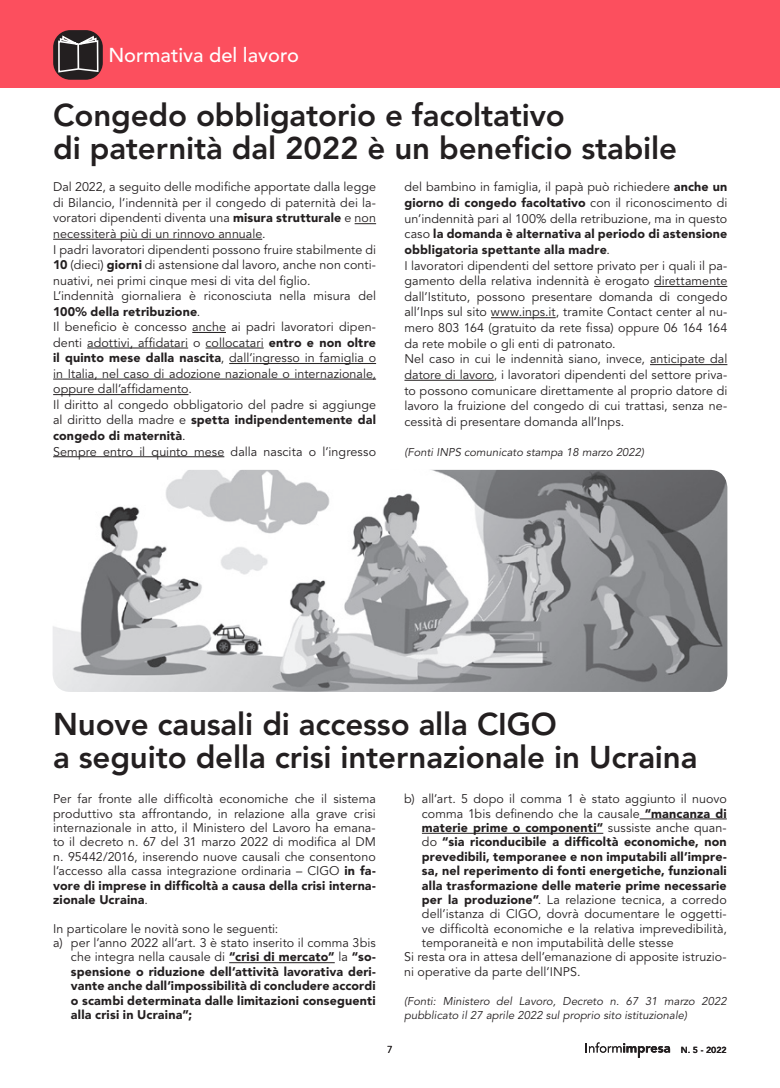
<style>
.page{position:relative;width:780px;height:1088px;background:#fff}
.page>*{position:absolute;margin:0;border:0;box-sizing:border-box;transform-origin:0 0}
.Normale{font:800 31.25px "Avenir LT Std";letter-spacing:-.005em;color:#231f20}
.t1{font:500 20px "Avenir LT Std";color:#fff}
.Normale-2{font:12.5px/14.4px "Avenir LT Std";letter-spacing:.005em;color:#231f20;text-align:justify}
.Normale-3{font:900 12.5px/14.4px "Avenir LT Std";letter-spacing:.015em;color:#231f20;text-align:justify}
.Normale-4{font:italic 11.25px/14.4px "Avenir LT Std";letter-spacing:.005em;color:#231f20}
.t2{font:10px "Avenir LT Std";color:#231f20}
.t3{font:800 8.75px "Avenir LT Std";color:#231f20}
.s1{font-weight:900}
.s2{font-weight:400}
</style>
<div class="page">
<div style="left:0;top:0;width:18px;height:87px;background:#fc4f5e"></div>
<div style="left:18px;top:0;width:762px;height:87px;background:#fc4f5e"></div>
<div style="left:53px;top:30px;width:50px;height:50px;background:#231f20;border-radius:17px"></div>
<svg style="left:57px;top:34px;width:42px;height:39px"></svg>
<svg style="left:586px;top:1042px;width:84px;height:16px"></svg>
<svg style="left:354px;top:223px;width:22px;height:1px"></svg>
<hr style="left:53px;top:239px;width:209px;height:1px;background:#231f20">
<hr style="left:192px;top:332px;width:34px;height:1px;background:#231f20">
<hr style="left:87px;top:348px;width:101px;height:1px;background:#231f20">
<hr style="left:205px;top:348px;width:59px;height:1px;background:#231f20">
<hr style="left:229px;top:363px;width:147px;height:1px;background:#231f20">
<hr style="left:53px;top:379px;width:323px;height:1px;background:#231f20">
<hr style="left:53px;top:394px;width:135px;height:1px;background:#231f20">
<hr style="left:53px;top:456px;width:171px;height:1px;background:#231f20">
<hr style="left:654px;top:286px;width:73px;height:1px;background:#231f20">
<hr style="left:491px;top:317px;width:64px;height:1px;background:#231f20">
<hr style="left:650px;top:364px;width:77px;height:1px;background:#231f20">
<hr style="left:404px;top:380px;width:90px;height:1px;background:#231f20">
<img style="left:53px;top:470px;width:674px;height:222px">
<hr style="left:229px;top:962px;width:106px;height:1px;background:#231f20">
<hr style="left:639px;top:818px;width:87px;height:1px;background:#231f20">
<hr style="left:422px;top:833px;width:181px;height:1px;background:#231f20">
<h2 class="t1" style="left:108px;top:43px;width:192px">Normativa del lavoro</h2>
<p class="Normale" style="left:53px;top:97px;width:513px">Congedo obbligatorio e facoltativo</p>
<p class="Normale" style="left:53px;top:130px;width:625px">di paternità dal 2022 è un beneficio stabile</p>
<p class="Normale-2" style="left:53px;top:180px;width:324px;line-height:15.5px">Dal 2022, a seguito delle modifiche apportate dalla legge di Bilancio, l’indennità per il congedo di paternità dei la&shy;voratori dipendenti diventa una <span class="s1">misura strutturale</span> e non necessiterà più di un rinnovo annuale.</p>
<p class="Normale-2" style="left:53px;top:242px;width:324px;line-height:15.5px">I padri lavoratori dipendenti possono fruire stabilmente di <span class="s1">10</span> (dieci) <span class="s1">giorni</span> di astensione dal lavoro, anche non conti&shy;nuativi, nei primi cinque mesi di vita del figlio.</p>
<p class="Normale-2" style="left:53px;top:288px;width:324px;line-height:15.5px">L’indennità giornaliera è riconosciuta nella misura del<br><span class="s1">100% della retribuzione</span>.</p>
<p class="Normale-2" style="left:53px;top:319px;width:324px;line-height:15.5px">Il beneficio è concesso anche ai padri lavoratori dipen&shy;denti adottivi, affidatari o collocatari <span class="s1">entro e non oltre il quinto mese dalla nascita</span>, dall’ingresso in famiglia o in Italia, nel caso di adozione nazionale o internazionale, oppure dall’affidamento.</p>
<p class="Normale-2" style="left:53px;top:397px;width:324px;line-height:15.5px">Il diritto al congedo obbligatorio del padre si aggiunge al diritto della madre e <span class="s1">spetta indipendentemente dal congedo di maternità</span>.</p>
<p class="Normale-2" style="left:53px;top:444px;width:324px">Sempre entro il quinto mese dalla nascita o l’ingresso</p>
<p class="Normale-2" style="left:404px;top:180px;width:324px;line-height:15.6px">del bambino in famiglia, il papà può richiedere <span class="s1">anche un giorno di congedo facoltativo</span> con il riconoscimento di un’indennità pari al 100% della retribuzione, ma in questo caso <span class="s1">la domanda è alternativa al periodo di astensione obbligatoria spettante alla madre</span>.</p>
<p class="Normale-2" style="left:404px;top:258px;width:324px;line-height:15.6px">I lavoratori dipendenti del settore privato per i quali il pa&shy;gamento della relativa indennità è erogato direttamente dall’Istituto, possono presentare domanda di congedo all’Inps sul sito www.inps.it, tramite Contact center al nu&shy;mero 803 164 (gratuito da rete fissa) oppure 06 164 164 da rete mobile o gli enti di patronato.</p>
<p class="Normale-2" style="left:404px;top:352px;width:324px;line-height:15.6px">Nel caso in cui le indennità siano, invece, anticipate dal datore di lavoro, i lavoratori dipendenti del settore priva&shy;to possono comunicare direttamente al proprio datore di lavoro la fruizione del congedo di cui trattasi, senza ne&shy;cessità di presentare domanda all’Inps.</p>
<p class="Normale-4" style="left:404px;top:445px;width:241px">(Fonti INPS comunicato stampa 18 marzo 2022)</p>
<p class="Normale" style="left:53px;top:706px;width:505px">Nuove causali di accesso alla CIGO</p>
<p class="Normale" style="left:53px;top:738px;width:645px">a seguito della crisi internazionale in Ucraina</p>
<p class="Normale-2" style="left:53px;top:792px;width:324px">Per far fronte alle difficoltà economiche che il sistema produttivo sta affrontando, in relazione alla grave crisi internazionale in atto, il Ministero del Lavoro ha emana&shy;to il decreto n. 67 del 31 marzo 2022 di modifica al DM n. 95442/2016, inserendo nuove causali che consentono l’accesso alla cassa integrazione ordinaria – CIGO <span class="s1">in fa&shy;vore di imprese in difficoltà a causa della crisi interna&shy;zionale Ucraina</span>.</p>
<p class="Normale-2" style="left:53px;top:921px;width:227px">In particolare le novità sono le seguenti:</p>
<p class="Normale-3" style="left:71px;top:935px;width:306px;text-indent:-18px"><span class="s2">a) per l’anno 2022 all’art. 3 è stato inserito il comma 3bis che integra nella causale di</span> “crisi di mercato” <span class="s2">la</span> “so&shy;spensione o riduzione dell’attività lavorativa deri&shy;vante anche dall’impossibilità di concludere accordi o scambi determinata dalle limitazioni conseguenti alla crisi in Ucraina”;</p>
<p class="Normale-2" style="left:422px;top:792px;width:306px;text-indent:-18px">b) all’art. 5 dopo il comma 1 è stato aggiunto il nuovo comma 1bis definendo che la causale <span class="s1">“mancanza di materie prime o componenti”</span> sussiste anche quan&shy;do <span class="s1">“sia riconducibile a difficoltà economiche, non prevedibili, temporanee e non imputabili all’impre&shy;sa, nel reperimento di fonti energetiche, funzionali alla trasformazione delle materie prime necessarie per la produzione”</span>. La relazione tecnica, a corredo dell’istanza di CIGO, dovrà documentare le oggetti&shy;ve difficoltà economiche e la relativa imprevedibilità, temporaneità e non imputabilità delle stesse</p>
<p class="Normale-2" style="left:404px;top:950px;width:324px">Si resta ora in attesa dell’emanazione di apposite istruzio&shy;ni operative da parte dell’INPS.</p>
<p class="Normale-4" style="left:404px;top:994px;width:324px">(Fonti: Ministero del Lavoro, Decreto n. 67 31 marzo 2022 pubblicato il 27 aprile 2022 sul proprio sito istituzionale)</p>
<p class="t2" style="left:387px;top:1044px;width:7px">7</p>
<p class="t3" style="left:680px;top:1044px;width:47px">N. 5 - 2022</p>
</div>
